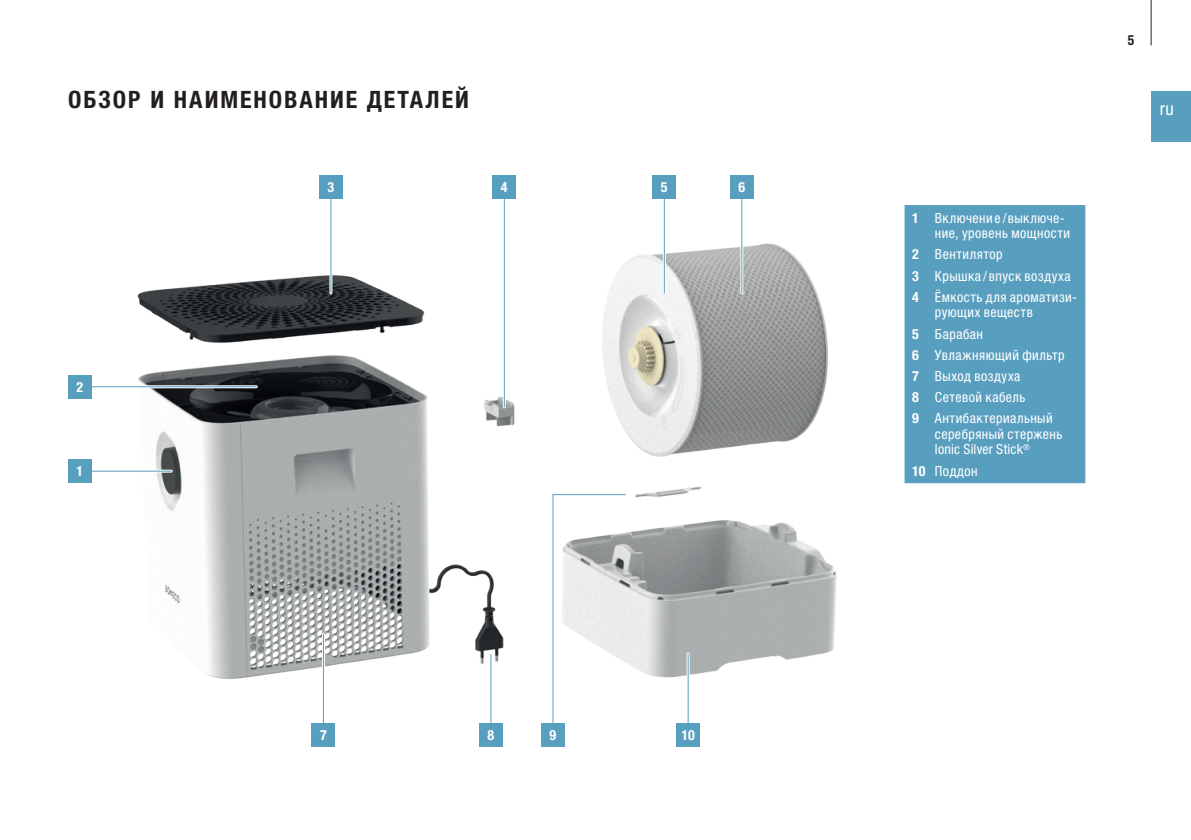
<style>
.page{position:relative;width:1191px;height:840px;background:#fff}
.page>*{position:absolute;margin:0;border:0;box-sizing:border-box;transform-origin:0 0}
.t1{font:700 condensed 24px "Helvetica Neue LTW1 G";letter-spacing:.08em;color:#231f20}
.t2{font:condensed 18px "Helvetica Neue LTW1 G";color:#fff}
.t3{font:condensed 14px/21.2px "Helvetica Neue LTW1 G";letter-spacing:.035em;color:#fff}
.t4{font:700 condensed 14px "Helvetica Neue LTW1 G";color:#fff}
.t5{font:700 condensed 14px "Helvetica Neue LTW1 G";color:#231f20;scale:.96 1}
.s1{font-weight:700}
</style>
<div class="page">
<img style="left:137px;top:243px;width:700px;height:436px">
<div style="left:1151px;top:91px;width:40px;height:51px;background:#589ebf"></div>
<hr style="left:1150px;top:0;width:1px;height:45px;background:#231f20">
<div style="left:905px;top:206px;width:179px;height:276px;background:#589ebf"></div>
<div style="left:904px;top:205px;width:181px;height:278px;border:2px solid #589ebf"></div>
<svg style="left:550px;top:491px;width:78px;height:232px"></svg>
<hr style="left:90px;top:469px;width:81px;height:3px;background:#fff">
<hr style="left:90px;top:385px;width:166px;height:3px;background:#fff">
<hr style="left:329px;top:197px;width:3px;height:96px;background:#fff">
<hr style="left:503px;top:197px;width:3px;height:209px;background:#fff">
<hr style="left:663px;top:197px;width:3px;height:96px;background:#fff">
<hr style="left:740px;top:197px;width:3px;height:96px;background:#fff">
<hr style="left:489px;top:654px;width:3px;height:71px;background:#fff">
<hr style="left:322px;top:634px;width:3px;height:91px;background:#fff">
<hr style="left:686px;top:653px;width:3px;height:72px;background:#fff">
<div style="left:68px;top:459px;width:24px;height:23px;background:#589ebf"></div>
<div style="left:68px;top:375px;width:24px;height:23px;background:#589ebf"></div>
<div style="left:319px;top:175px;width:24px;height:23px;background:#589ebf"></div>
<div style="left:492px;top:175px;width:24px;height:23px;background:#589ebf"></div>
<div style="left:652px;top:175px;width:24px;height:23px;background:#589ebf"></div>
<div style="left:730px;top:175px;width:23px;height:23px;background:#589ebf"></div>
<div style="left:479px;top:723px;width:24px;height:23px;background:#589ebf"></div>
<div style="left:311px;top:723px;width:24px;height:23px;background:#589ebf"></div>
<div style="left:541px;top:723px;width:24px;height:23px;background:#589ebf"></div>
<div style="left:676px;top:723px;width:24px;height:23px;background:#589ebf"></div>
<hr style="left:90px;top:470px;width:81px;height:1px;background:#589ebf">
<hr style="left:90px;top:386px;width:166px;height:1px;background:#589ebf">
<hr style="left:330px;top:197px;width:1px;height:96px;background:#589ebf">
<hr style="left:504px;top:197px;width:1px;height:209px;background:#589ebf">
<hr style="left:664px;top:197px;width:1px;height:96px;background:#589ebf">
<hr style="left:741px;top:197px;width:1px;height:96px;background:#589ebf">
<hr style="left:490px;top:654px;width:1px;height:71px;background:#589ebf">
<hr style="left:323px;top:634px;width:1px;height:91px;background:#589ebf">
<hr style="left:687px;top:653px;width:1px;height:72px;background:#589ebf">
<h1 class="t1" style="left:68px;top:85px;width:402px">ОБЗОР И НАИМЕНОВАНИЕ ДЕТАЛЕЙ</h1>
<p class="t4" style="left:77px;top:378px;width:8px">2</p>
<p class="t4" style="left:327px;top:178px;width:8px">3</p>
<p class="t4" style="left:501px;top:178px;width:8px">4</p>
<p class="t4" style="left:661px;top:178px;width:8px">5</p>
<p class="t4" style="left:738px;top:178px;width:8px">6</p>
<p class="t3" style="left:935px;top:210px;width:137px;line-height:15.4px;text-indent:-23px"><span class="s1">1</span> Включение/выключе&shy;ние, уровень мощности</p>
<p class="t3" style="left:912px;top:244px;width:166px"><span class="s1">2</span> Вентилятор<br><span class="s1">3</span> Крышка/впуск воздуха<br><span class="s1">4</span> Ёмкость для ароматизи-</p>
<p class="t3" style="left:912px;top:302px;width:154px;text-indent:23px">рующих веществ<br><span class="s1">5</span> Барабан<br><span class="s1">6</span> Увлажняющий фильтр<br><span class="s1">7</span> Выход воздуха<br><span class="s1">8</span> Сетевой кабель<br><span class="s1">9</span> Антибактериальный</p>
<p class="t3" style="left:935px;top:426px;width:129px;line-height:15.4px">серебряный стержень<br>Ionic Silver Stick<sup>®</sup></p>
<p class="t4" style="left:77px;top:462px;width:8px">1</p>
<p class="t3" style="left:912px;top:460px;width:67px"><span class="s1">10</span> Поддон</p>
<p class="t5" style="left:1127px;top:32px;width:8px">5</p>
<p class="t2" style="left:1159px;top:98px;width:15px">ru</p>
<p class="t4" style="left:320px;top:726px;width:8px">7</p>
<p class="t4" style="left:487px;top:726px;width:8px">8</p>
<p class="t4" style="left:549px;top:726px;width:8px">9</p>
<p class="t4" style="left:681px;top:726px;width:15px">10</p>
</div>
